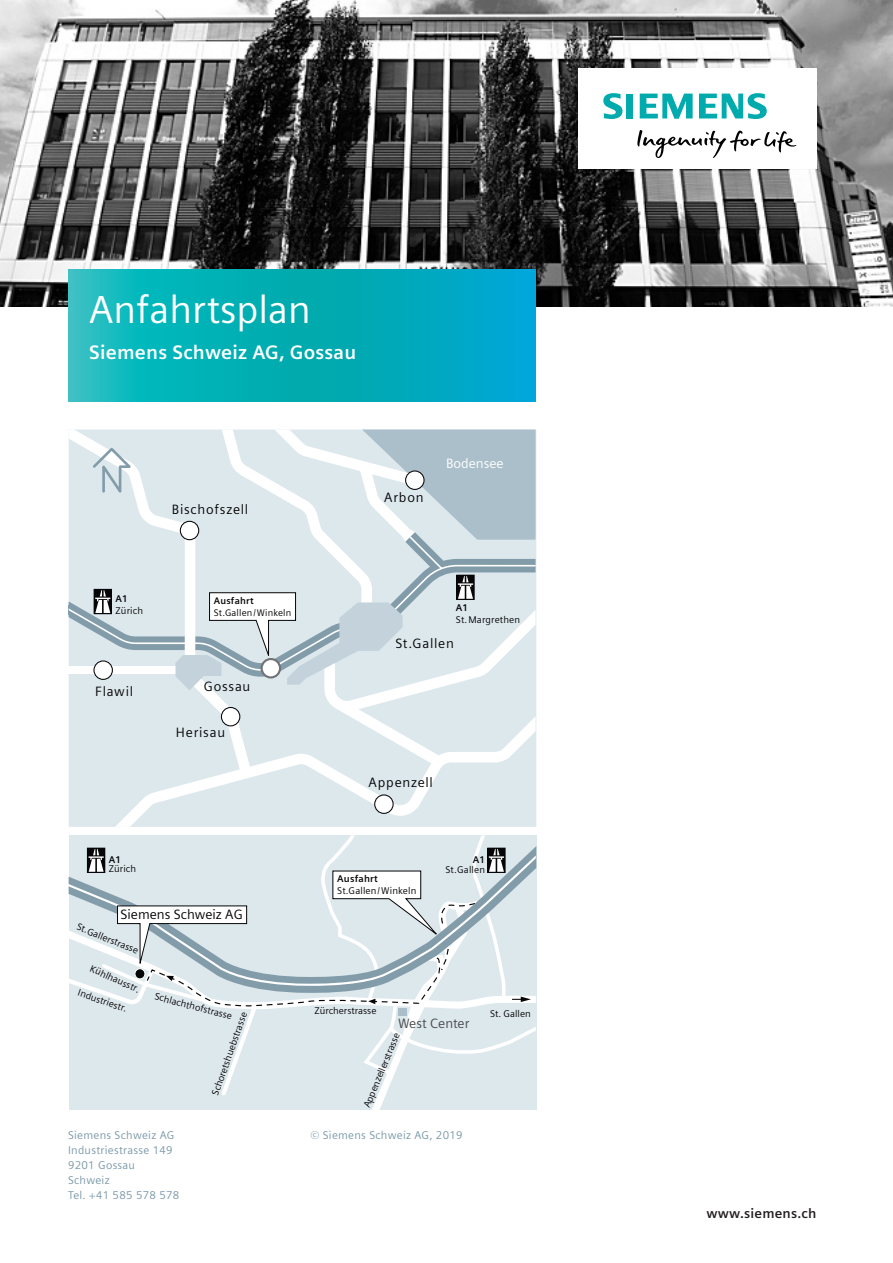
<style>
.page{position:relative;width:893px;height:1263px;background:#fff}
.page>*{position:absolute;margin:0;border:0;box-sizing:border-box;transform-origin:0 0}
.t1{font:39px "Siemens Sans";color:#fff}
.t2{font:700 19.5px "Siemens Sans";letter-spacing:.01em;color:#fff}
.t3{font:13.5px "Siemens Sans";letter-spacing:.05em;color:#060507}
.t4{font:13.5px "Siemens Sans";color:#060507}
.t5{font:700 13.5px "Siemens Sans";letter-spacing:.015em;color:#231f20}
.t6{font:13.5px "Siemens Sans";color:#494c4d}
.t7{font:13.5px "Siemens Sans";color:#fff}
.t8{font:11.25px/14.9px "Siemens Sans";letter-spacing:.025em;color:#7b99a9}
.t9{font:9.75px "Siemens Sans";letter-spacing:.01em;color:#060507}
.t10{font:700 9.75px "Siemens Sans";letter-spacing:.01em;color:#060507}
.t11{font:9.45px "Siemens Sans";letter-spacing:.015em;color:#060507}
.t12{font:700 9.45px "Siemens Sans";letter-spacing:.02em;color:#060507}
</style>
<div class="page">
<img style="left:0;top:0;width:893px;height:306px">
<div style="left:578px;top:68px;width:238px;height:101px;background:#fff"></div>
<svg style="left:637px;top:130px;width:159px;height:28px"></svg>
<svg style="left:603px;top:93px;width:30px;height:26px"></svg>
<svg style="left:640px;top:94px;width:53px;height:25px"></svg>
<svg style="left:699px;top:93px;width:68px;height:26px"></svg>
<svg style="left:115px;top:771px;width:421px;height:56px;background:#e1eaef"></svg>
<div style="left:375px;top:795px;width:18px;height:18px;background:#fff;border-radius:50%"></div>
<div style="left:374px;top:794px;width:20px;height:20px;border:1px solid #060507;border-radius:50%"></div>
<svg style="left:69px;top:429px;width:467px;height:342px;background:#d8e3e8"></svg>
<svg style="left:68px;top:835px;width:468px;height:275px;background:#d8e3e8"></svg>
<svg style="left:68px;top:270px;width:468px;height:131px;background:#05aebc"></svg>
<h1 class="t1" style="left:89px;top:288px;width:223px">Anfahrtsplan</h1>
<h2 class="t2" style="left:89px;top:341px;width:269px">Siemens Schweiz AG, Gossau</h2>
<h3 class="t7" style="left:446px;top:455px;width:59px">Bodensee</h3>
<h3 class="t3" style="left:172px;top:501px;width:78px">Bischofszell</h3>
<h3 class="t3" style="left:384px;top:490px;width:41px">Arbon</h3>
<p class="t10" style="left:116px;top:593px;width:14px">A1</p>
<p class="t9" style="left:116px;top:605px;width:29px">Zürich</p>
<p class="t12" style="left:214px;top:595px;width:41px">Ausfahrt</p>
<p class="t11" style="left:214px;top:607px;width:79px">St.Gallen/Winkeln</p>
<p class="t10" style="left:456px;top:602px;width:14px">A1</p>
<p class="t9" style="left:456px;top:614px;width:66px">St.Margrethen</p>
<h3 class="t3" style="left:395px;top:636px;width:60px">St.Gallen</h3>
<h3 class="t3" style="left:95px;top:683px;width:39px">Flawil</h3>
<h3 class="t3" style="left:204px;top:679px;width:48px">Gossau</h3>
<h3 class="t3" style="left:176px;top:725px;width:51px">Herisau</h3>
<h3 class="t3" style="left:369px;top:774px;width:66px">Appenzell</h3>
<p class="t10" style="left:109px;top:854px;width:14px">A1</p>
<p class="t9" style="left:109px;top:863px;width:29px">Zürich</p>
<p class="t10" style="left:473px;top:854px;width:14px">A1</p>
<p class="t9" style="left:445px;top:864px;width:41px">St.Gallen</p>
<h3 class="t4" style="left:120px;top:907px;width:124px">Siemens Schweiz AG</h3>
<p class="t9" style="left:79px;top:921px;width:67px;rotate:22deg">St.Gallerstrasse</p>
<p class="t9" style="left:93px;top:963px;width:55px;rotate:24deg">Kühlhausstr.</p>
<p class="t9" style="left:80px;top:987px;width:53px;rotate:19deg">Industriestr.</p>
<p class="t9" style="left:156px;top:990px;width:81px;rotate:15deg">Schlachthofstrasse</p>
<p class="t9" style="left:209px;top:1093px;width:89px;rotate:-70deg">Schoretshuebstrasse</p>
<p class="t10" style="left:337px;top:873px;width:42px">Ausfahrt</p>
<p class="t9" style="left:337px;top:885px;width:81px">St.Gallen/Winkeln</p>
<p class="t9" style="left:314px;top:1005px;width:64px">Zürcherstrasse</p>
<h3 class="t6" style="left:398px;top:1016px;width:73px">West Center</h3>
<p class="t9" style="left:361px;top:1104px;width:81px;rotate:-67deg">Appenzellerstrasse</p>
<p class="t8" style="left:68px;top:1128px;width:113px">Siemens Schweiz AG<br>Industriestrasse 149<br>9201 Gossau<br>Schweiz<br>Tel. +41 585 578 578</p>
<p class="t8" style="left:310px;top:1128px;width:154px">© Siemens Schweiz AG, 2019</p>
<p class="t9" style="left:490px;top:1008px;width:42px">St. Gallen</p>
<h3 class="t5" style="left:706px;top:1206px;width:112px">www.siemens.ch</h3>
</div>
